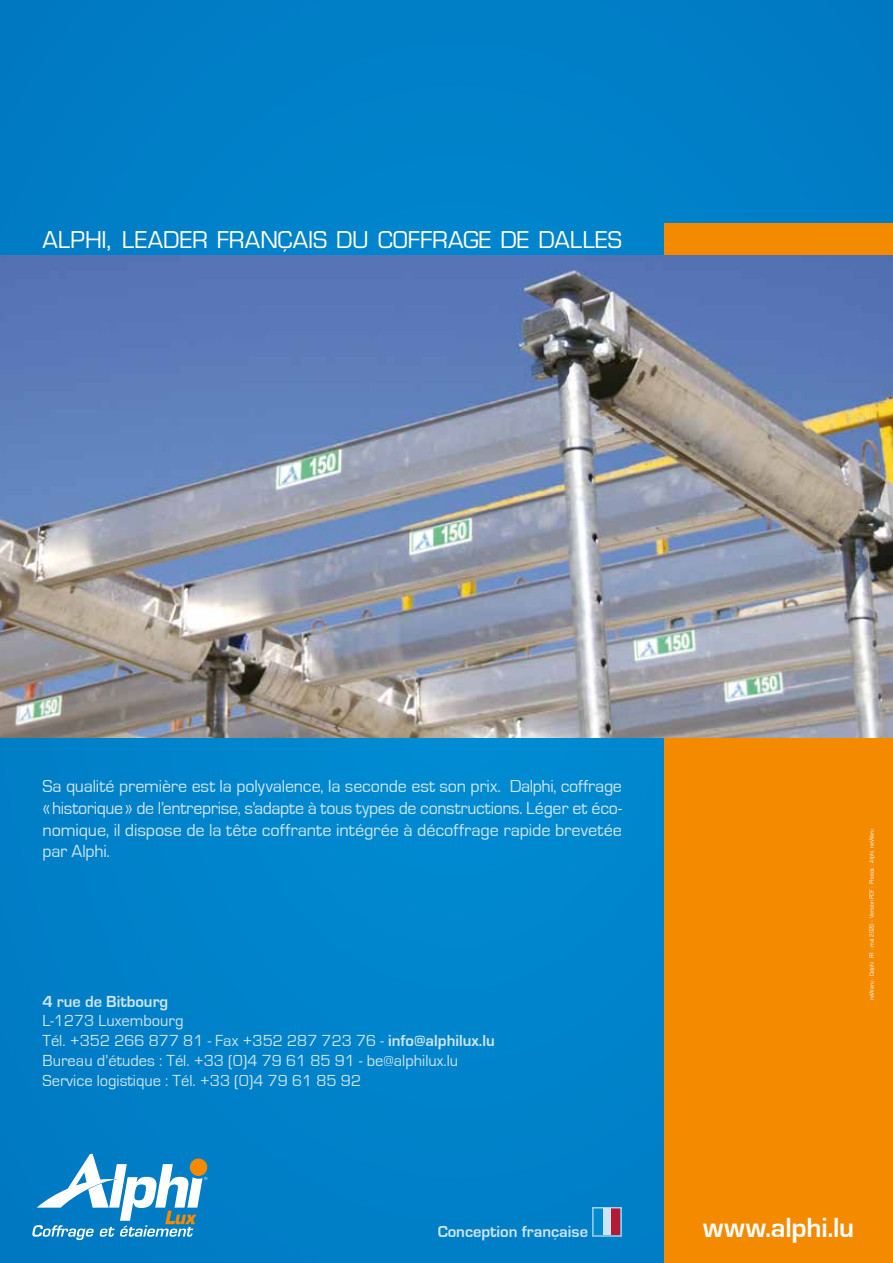
<style>
.page{position:relative;width:893px;height:1263px;background:#0080c8}
.page>*{position:absolute;margin:0;border:0;box-sizing:border-box;transform-origin:0 0}
.t1{font:700 28.5px "Eurostile";letter-spacing:-.01em;color:#fff}
.t2{font:22.5px "Eurostile LT Std";letter-spacing:-.005em;color:#fff}
.t3{font:18px/21.6px "Eurostile";letter-spacing:-.005em;color:#fff;text-align:justify}
.t4{font:16.5px/19.8px "Eurostile";color:#fff}
.t5{font:700 16.5px "Eurostile";color:#fff}
.t6{font:condensed 6px "Eurostile LT Std";color:#fff}
.s1{font-weight:700}
</style>
<div class="page">
<div style="left:664px;top:223px;width:229px;height:1040px;background:#f38a00"></div>
<img style="left:0;top:255px;width:893px;height:483px">
<svg style="left:32px;top:1154px;width:175px;height:86px"></svg>
<svg style="left:592px;top:1207px;width:30px;height:30px"></svg>
<p class="t2" style="left:43px;top:226px;width:581px">ALPHI, LEADER FRANÇAIS DU COFFRAGE DE DALLES</p>
<p class="t3" style="left:43px;top:776px;width:581px">Sa qualité première est la polyvalence, la seconde est son prix. Dalphi, coffrage «historique» de l’entreprise, s’adapte à tous types de constructions. Léger et éco&shy;nomique, il dispose de la tête coffrante intégrée à décoffrage rapide brevetée par Alphi.</p>
<p class="t5" style="left:43px;top:992px;width:127px">4 rue de Bitbourg</p>
<p class="t4" style="left:43px;top:1011px;width:454px">L-1273 Luxembourg<br>Tél. +352 266 877 81 - Fax +352 287 723 76 - <span class="s1">info@alphilux.lu </span>Bureau d’études : Tél. +33 (0)4 79 61 85 91 - be@alphilux.lu Service logistique : Tél. +33 (0)4 79 61 85 92</p>
<p class="t6" style="left:868px;top:1000px;width:173px;rotate:-90deg">neWaru - Dalphi FR - mai 2020 - Version PDF - Photos : Alphi, neWaru</p>
<p class="t5" style="left:437px;top:1222px;width:152px">Conception française</p>
<h1 class="t1" style="left:703px;top:1212px;width:153px">www.alphi.lu</h1>
</div>
